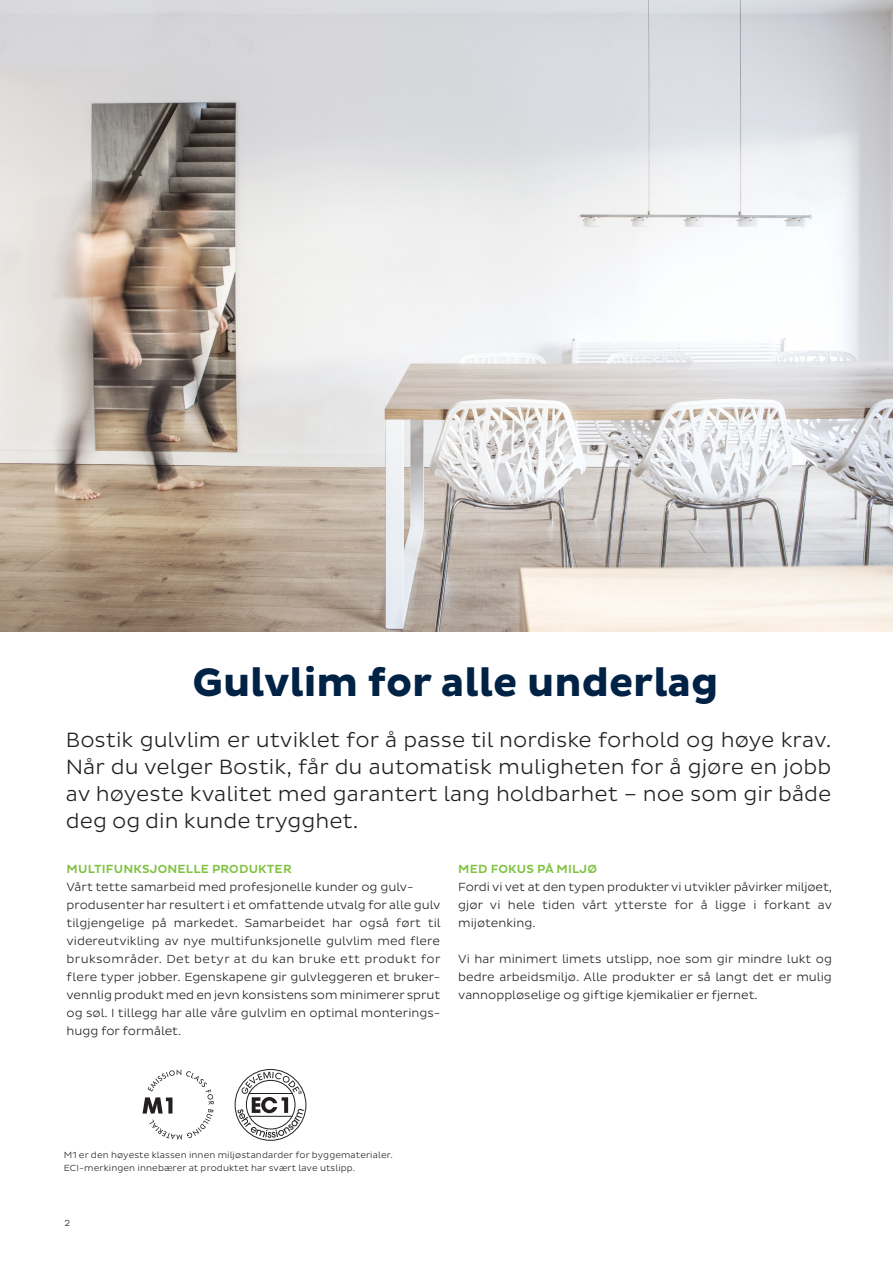
<style>
.page{position:relative;width:893px;height:1263px;background:#fff}
.page>*{position:absolute;margin:0;border:0;box-sizing:border-box;transform-origin:0 0}
.t1{font:700 40.5px "Bostik";color:#002245}
.Artlista{font:300 21px/27px "Bostik";color:#231f20;text-align:justify}
.Copy-1_8_12_light_bl{font:300 12px/18px "Bostik";color:#231f20;text-align:justify}
.SectionHL_8_12_med{font:500 12px "Bostik";letter-spacing:.015em;color:#7fc241}
.t2{font:300 9px/13.5px "Bostik";letter-spacing:.01em;color:#231f20}
</style>
<div class="page">
<svg style="left:143px;top:1069px;width:71px;height:71px"></svg>
<svg style="left:237px;top:1072px;width:67px;height:66px"></svg>
<div style="left:235px;top:1069px;width:71px;height:71px;border:1px solid #231f20;border-radius:50%"></div>
<img style="left:0;top:0;width:893px;height:631px">
<p class="t1" style="left:192px;top:659px;width:528px">Gulvlim for alle underlag</p>
<p class="Artlista" style="left:66px;top:727px;width:767px">Bostik gulvlim er utviklet for å passe til nordiske forhold og høye krav.<br>Når du velger Bostik, får du automatisk muligheten for å gjøre en jobb av høyeste kvalitet med garantert lang holdbarhet – noe som gir både deg og din kunde trygghet.</p>
<p class="SectionHL_8_12_med" style="left:67px;top:862px;width:227px">MULTIFUNKSJONELLE PRODUKTER</p>
<p class="Copy-1_8_12_light_bl" style="left:67px;top:878px;width:348px">Vårt tette samarbeid med profesjonelle kunder og gulv-</p>
<p class="Copy-1_8_12_light_bl" style="left:67px;top:896px;width:376px">produsenter har resultert i et omfattende utvalg for alle gulv tilgjengelige på markedet. Samarbeidet har også ført til videreutvikling av nye multifunksjonelle gulvlim med flere bruksområder. Det betyr at du kan bruke ett produkt for flere typer jobber. Egenskapene gir gulvleggeren et bruker&shy;vennlig produkt med en jevn konsistens som minimerer sprut og søl. I tillegg har alle våre gulvlim en optimal monterings&shy;hugg for formålet.</p>
<p class="SectionHL_8_12_med" style="left:458px;top:862px;width:140px">MED FOKUS PÅ MILJØ</p>
<p class="Copy-1_8_12_light_bl" style="left:458px;top:878px;width:375px">Fordi vi vet at den typen produkter vi utvikler påvirker miljøet, gjør vi hele tiden vårt ytterste for å ligge i forkant av mijøtenking.</p>
<p class="Copy-1_8_12_light_bl" style="left:458px;top:950px;width:375px">Vi har minimert limets utslipp, noe som gir mindre lukt og bedre arbeidsmiljø. Alle produkter er så langt det er mulig vannoppløselige og giftige kjemikalier er fjernet.</p>
<p class="t2" style="left:64px;top:1148px;width:331px">M1 er den høyeste klassen innen miljøstandarder for byggematerialer.<br>ECI-merkingen innebærer at produktet har svært lave utslipp.</p>
<p class="t2" style="left:65px;top:1216px;width:7px">2</p>
</div>
